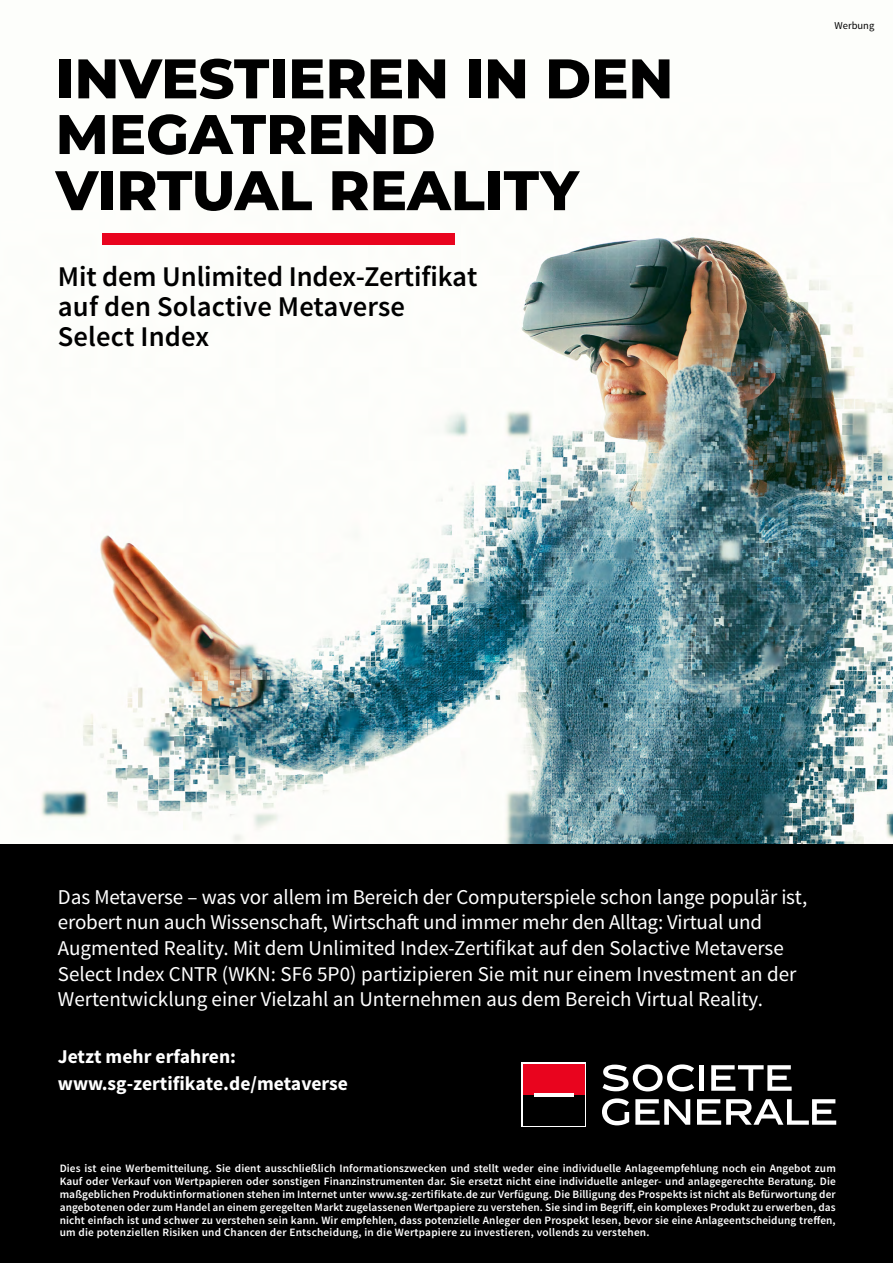
<style>
.page{position:relative;width:893px;height:1263px;background:#fff}
.page>*{position:absolute;margin:0;border:0;box-sizing:border-box;transform-origin:0 0}
.t1{font:800 55.65px/55.9px "Montserrat";color:#000}
.t2{font:600 28.65px/30.2px "Source Sans Pro";letter-spacing:-.005em;color:#000}
.t3{font:21px/25.5px "Source Sans Pro";color:#fff}
.t4{font:700 19.5px/27.2px "Source Sans Pro";color:#fff}
.t5{font:600 11.25px/12.8px "Source Sans Pro";letter-spacing:.02em;color:#fff;text-align:justify}
.t6{font:10.5px "Source Sans Pro";color:#000}
</style>
<div class="page">
<img style="left:41px;top:237px;width:852px;height:607px">
<div style="left:102px;top:233px;width:353px;height:11px;background:#e9041e"></div>
<div style="left:0;top:844px;width:893px;height:419px;background:#000"></div>
<svg style="left:521px;top:1062px;width:65px;height:65px"></svg>
<svg style="left:603px;top:1064px;width:91px;height:27px"></svg>
<div style="left:699px;top:1065px;width:5px;height:26px;background:#fff"></div>
<svg style="left:711px;top:1065px;width:81px;height:26px"></svg>
<svg style="left:602px;top:1098px;width:27px;height:27px"></svg>
<svg style="left:635px;top:1099px;width:55px;height:26px"></svg>
<svg style="left:697px;top:1099px;width:139px;height:26px"></svg>
<div style="left:523px;top:1064px;width:61px;height:31px;background:#e9041e"></div>
<div style="left:523px;top:1095px;width:61px;height:30px;background:#000"></div>
<hr style="left:534px;top:1093px;width:39px;height:4px;background:#fff">
<h1 class="t1" style="left:56px;top:48px;width:619px">INVESTIEREN IN DEN<br>MEGATREND<br>VIRTUAL REALITY</h1>
<h2 class="t2" style="left:58px;top:262px;width:421px">Mit dem Unlimited Index-Zertifikat auf den Solactive Metaverse<br>Select Index</h2>
<p class="t6" style="left:835px;top:19px;width:41px">Werbung</p>
<p class="t3" style="left:58px;top:884px;width:751px">Das Metaverse – was vor allem im Bereich der Computerspiele schon lange populär ist, erobert nun auch Wissenschaft, Wirtschaft und immer mehr den Alltag: Virtual und Augmented Reality. Mit dem Unlimited Index-Zertifikat auf den Solactive Metaverse Select Index CNTR (WKN: SF6 5P0) partizipieren Sie mit nur einem Investment an der Wertentwicklung einer Vielzahl an Unternehmen aus dem Bereich Virtual Reality.</p>
<h3 class="t4" style="left:58px;top:1044px;width:292px">Jetzt mehr erfahren: www.sg-zertifikate.de/metaverse</h3>
<p class="t5" style="left:60px;top:1162px;width:778px">Dies ist eine Werbemitteilung. Sie dient ausschließlich Informationszwecken und stellt weder eine individuelle Anlageempfehlung noch ein Angebot zum Kauf oder Verkauf von Wertpapieren oder sonstigen Finanzinstrumenten dar. Sie ersetzt nicht eine individuelle anleger- und anlagegerechte Beratung. Die maßgeblichen Produktinformationen stehen im Internet unter www.sg-zertifikate.de zur Verfügung. Die Billigung des Prospekts ist nicht als Befürwortung der angebotenen oder zum Handel an einem geregelten Markt zugelassenen Wertpapiere zu verstehen. Sie sind im Begriff, ein komplexes Produkt zu erwerben, das nicht einfach ist und schwer zu verstehen sein kann. Wir empfehlen, dass potenzielle Anleger den Prospekt lesen, bevor sie eine Anlageentscheidung treffen, um die potenziellen Risiken und Chancen der Entscheidung, in die Wertpapiere zu investieren, vollends zu verstehen.</p>
</div>
